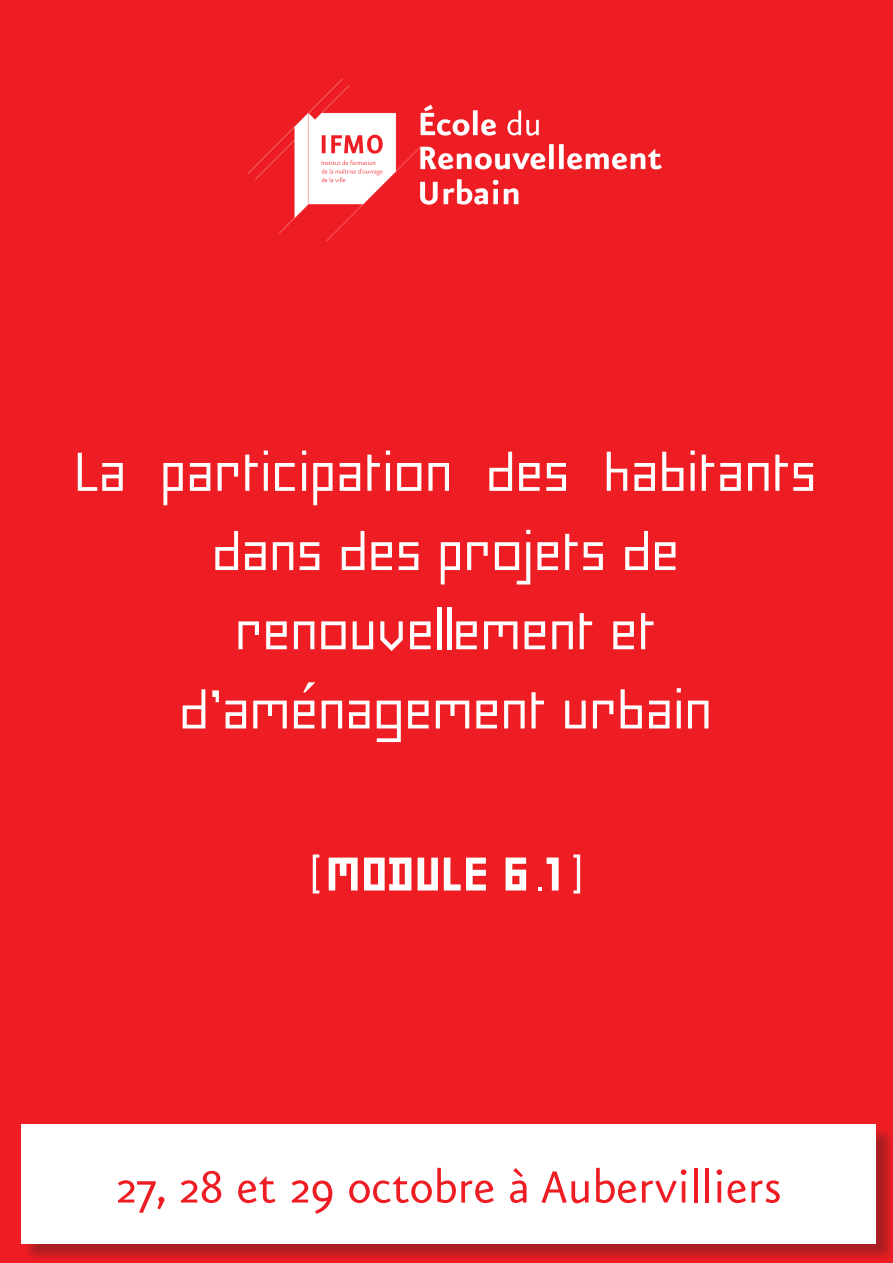
<style>
.page{position:relative;width:893px;height:1263px;background:#ee1d23}
.page>*{position:absolute;margin:0;border:0;box-sizing:border-box;transform-origin:0 0}
.t1{font:66px/79.2px "Minimum A Medium";color:#fff;text-align:center}
.t2{font:57px "Minimum Noir";color:#fff}
.t3{font:54px "Eureka Sans";color:#ee1d23}
.s1{font-size:78px}
</style>
<div class="page">
<img style="left:247px;top:79px;width:415px;height:163px">
<div style="left:24px;top:1127px;width:869px;height:136px;background:#231f20;opacity:.33"></div>
<div style="left:21px;top:1125px;width:855px;height:119px;background:#fff"></div>
<p class="t1" style="left:75px;top:432px;width:744px">La participation des habitants dans des projets de</p>
<p class="t1" style="left:236px;top:590px;width:423px">renouvellement et</p>
<p class="t1" style="left:180px;top:670px;width:534px">d’aménagement urbain</p>
<p class="t2" style="left:309px;top:845px;width:276px">(MODULE <span class="s1">6</span>.<span class="s1">1</span>)</p>
<p class="t3" style="left:115px;top:1160px;width:668px">27, 28 et 29 octobre à Aubervilliers</p>
</div>
